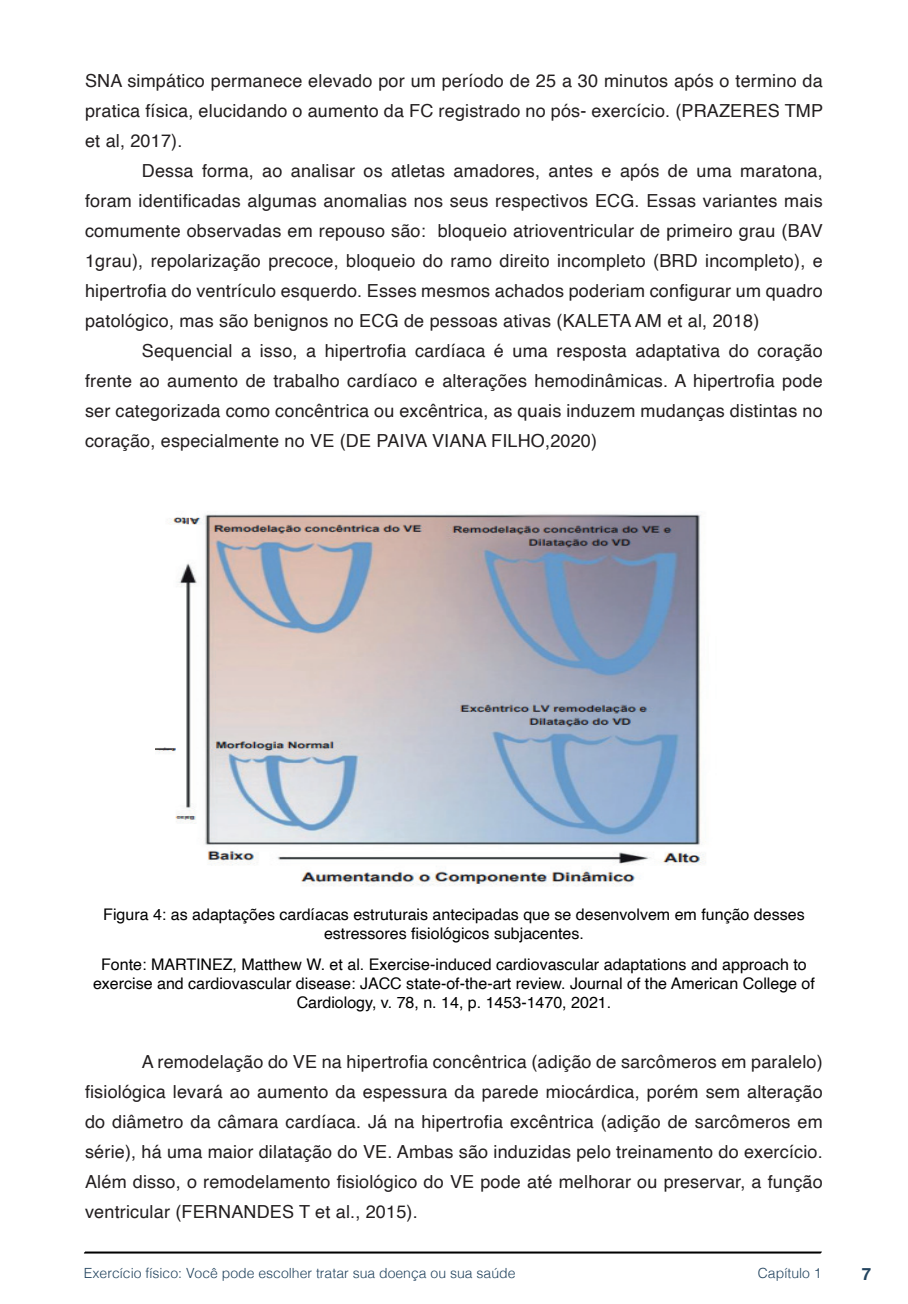
<style>
.page{position:relative;width:908px;height:1304px;background:#fff}
.page>*{position:absolute;margin:0;border:0;box-sizing:border-box;transform-origin:0 0}
.t1{font:18px/30px "Helvetica";letter-spacing:.01em;color:#231f20;text-align:justify}
.t2{font:700 16.8px "Helvetica";color:#23445f}
.t3{font:16px/19.2px "Helvetica";color:#000;text-align:center}
.t4{font:300 14px "Helvetica";color:#23445f}
</style>
<div class="page">
<svg style="left:84px;top:1251px;width:737px;height:3px;background:#515151"></svg>
<img style="left:155px;top:514px;width:551px;height:372px">
<p class="t1" style="left:85px;top:66px;width:739px">SNA simpático permanece elevado por um período de 25 a 30 minutos após o termino da pratica física, elucidando o aumento da FC registrado no pós- exercício. (PRAZERES TMP et al, 2017).</p>
<p class="t1" style="left:85px;top:156px;width:738px;text-indent:57px">Dessa forma, ao analisar os atletas amadores, antes e após de uma maratona, foram identificadas algumas anomalias nos seus respectivos ECG. Essas variantes mais comumente observadas em repouso são: bloqueio atrioventricular de primeiro grau (BAV 1grau), repolarização precoce, bloqueio do ramo direito incompleto (BRD incompleto), e hipertrofia do ventrículo esquerdo. Esses mesmos achados poderiam configurar um quadro patológico, mas são benignos no ECG de pessoas ativas (KALETA AM et al, 2018)</p>
<p class="t1" style="left:85px;top:336px;width:738px;text-indent:57px">Sequencial a isso, a hipertrofia cardíaca é uma resposta adaptativa do coração frente ao aumento de trabalho cardíaco e alterações hemodinâmicas. A hipertrofia pode ser categorizada como concêntrica ou excêntrica, as quais induzem mudanças distintas no coração, especialmente no VE (DE PAIVA VIANA FILHO,2020)</p>
<p class="t3" style="left:103px;top:905px;width:702px">Figura 4: as adaptações cardíacas estruturais antecipadas que se desenvolvem em função desses estressores fisiológicos subjacentes.</p>
<p class="t3" style="left:93px;top:955px;width:723px">Fonte: MARTINEZ, Matthew W. et al. Exercise-induced cardiovascular adaptations and approach to exercise and cardiovascular disease: JACC state-of-the-art review. Journal of the American College of<br>Cardiology, v. 78, n. 14, p. 1453-1470, 2021.</p>
<p class="t1" style="left:85px;top:1047px;width:738px;text-indent:57px">A remodelação do VE na hipertrofia concêntrica (adição de sarcômeros em paralelo) fisiológica levará ao aumento da espessura da parede miocárdica, porém sem alteração do diâmetro da câmara cardíaca. Já na hipertrofia excêntrica (adição de sarcômeros em série), há uma maior dilatação do VE. Ambas são induzidas pelo treinamento do exercício.<br>Além disso, o remodelamento fisiológico do VE pode até melhorar ou preservar, a função ventricular (FERNANDES T et al., 2015).</p>
<p class="t4" style="left:84px;top:1261px;width:433px">Exercício físico: Você pode escolher tratar sua doença ou sua saúde</p>
<p class="t4" style="left:757px;top:1261px;width:65px">Capítulo 1</p>
<p class="t2" style="left:861px;top:1264px;width:11px">7</p>
</div>
